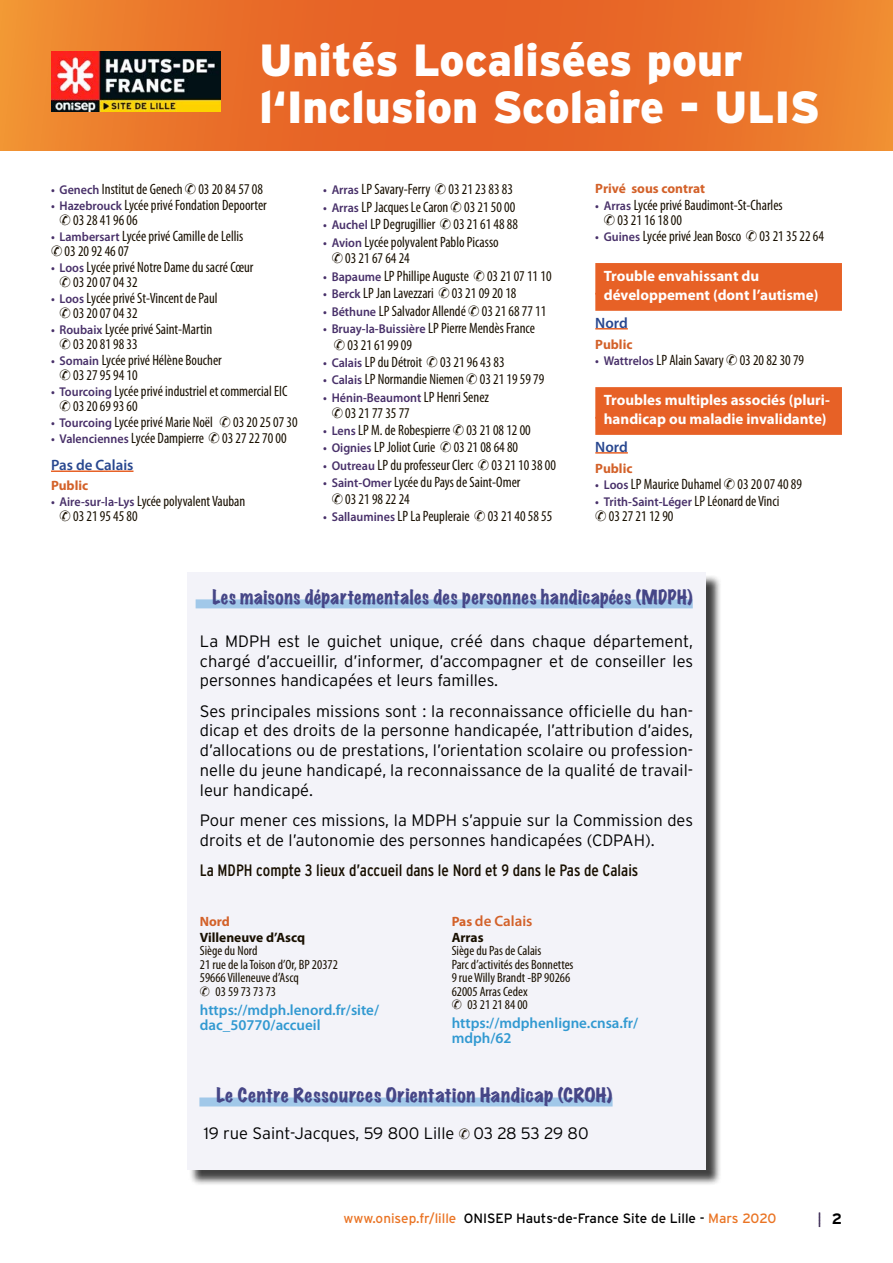
<style>
.page{position:relative;width:893px;height:1263px;background:#fff}
.page>*{position:absolute;margin:0;border:0;box-sizing:border-box;transform-origin:0 0}
.t1{font:900 45px/46.5px "Interstate";color:#fff}
.t2{font:expanded 18px "Marker Felt";letter-spacing:.035em;color:#464687;scale:.94 1}
.t3{font:expanded 18px "Marker Felt";letter-spacing:.035em;color:#464687}
.t4{font:300 16.5px/19.8px "Interstate";color:#000;text-align:justify}
.t5{font:condensed 16.5px "Interstate";color:#180f00}
.t6{font:condensed 15px/15px "Myriad Pro";color:#180f00;scale:.96 1}
.t7{font:700 15px/18.6px "Myriad Pro";color:#fff}
.t8{font:600 15px/15px "Myriad Pro";color:#3199d1}
.t9{font:600 15px "Myriad Pro";color:#d36129}
.t10{font:600 15px "Myriad Pro";color:#28478f}
.t11{font:700 15px "Interstate";color:#000}
.t12{font:condensed 13.5px/13.5px "Myriad Pro";color:#180f00}
.t13{font:13.5px "Interstate";color:#000}
.t14{font:700 13.5px "Myriad Pro";color:#d36129}
.t15{font:700 13.5px "Myriad Pro";color:#180f00}
.t16{font:600 12.75px "Myriad Pro";color:#483069;scale:.95 1}
.s1{font-weight:600;font-stretch:normal;font-size:12.75px;color:#483069}
.s2{font-weight:600;font-stretch:normal;color:#28478f}
.s3{font-weight:400;font-stretch:condensed;font-size:15px;color:#180f00}
.s4{font-weight:700;font-size:13.5px}
.s5{color:#180f00}
.s6{color:#ea7424}
</style>
<div class="page">
<svg style="left:819px;top:1212px;width:1px;height:15px"></svg>
<svg style="left:0;top:0;width:893px;height:151px;background:#e97029"></svg>
<img style="left:51px;top:51px;width:170px;height:61px">
<hr style="left:51px;top:470px;width:83px;height:2px;background:#e76126">
<div style="left:595px;top:263px;width:247px;height:32px;background:#e76126"></div>
<div style="left:595px;top:293px;width:247px;height:18px;background:#e76126"></div>
<hr style="left:595px;top:328px;width:33px;height:1px;background:#e76126">
<div style="left:595px;top:387px;width:247px;height:32px;background:#e76126"></div>
<div style="left:595px;top:417px;width:247px;height:18px;background:#e76126"></div>
<hr style="left:595px;top:452px;width:33px;height:2px;background:#e76126">
<div style="left:189px;top:575px;width:533px;height:611px;background:#000;opacity:.75"></div>
<div style="left:187px;top:573px;width:519px;height:597px;background:#f3f3f9"></div>
<div style="left:196px;top:599px;width:497px;height:9px;background:#a1c8e9"></div>
<div style="left:199px;top:1097px;width:414px;height:9px;background:#a1c8e9"></div>
<h1 class="t1" style="left:259px;top:37px;width:562px">Unités Localisées pour l‘Inclusion Scolaire - ULIS</h1>
<p class="t6" style="left:51px;top:182px;width:222px"><span class="s1">• Genech</span> Institut de Genech ✆ 03 20 84 57 08</p>
<p class="t6" style="left:60px;top:198px;width:217px;text-indent:-9px"><span class="s1">• Hazebrouck</span> Lycée privé Fondation Depoorter ✆ 03 28 41 96 06</p>
<p class="t6" style="left:51px;top:228px;width:202px"><span class="s1">• Lambersart</span> Lycée privé Camille de Lellis ✆ 03 20 92 46 07</p>
<p class="t6" style="left:60px;top:259px;width:204px;text-indent:-9px"><span class="s1">• Loos</span> Lycée privé Notre Dame du sacré Cœur ✆ 03 20 07 04 32</p>
<p class="t6" style="left:60px;top:290px;width:166px;text-indent:-9px"><span class="s1">• Loos</span> Lycée privé St-Vincent de Paul ✆ 03 20 07 04 32</p>
<p class="t6" style="left:60px;top:321px;width:161px;text-indent:-9px"><span class="s1">• Roubaix</span> Lycée privé Saint-Martin ✆ 03 20 81 98 33</p>
<p class="t6" style="left:60px;top:352px;width:171px;text-indent:-9px"><span class="s1">• Somain</span> Lycée privé Hélène Boucher ✆ 03 27 95 94 10</p>
<p class="t6" style="left:60px;top:383px;width:239px;text-indent:-9px"><span class="s1">• Tourcoing</span> Lycée privé industriel et commercial EIC ✆ 03 20 69 93 60</p>
<p class="t6" style="left:51px;top:414px;width:258px"><span class="s1">• Tourcoing</span> Lycée privé Marie Noël ✆ 03 20 25 07 30</p>
<p class="t6" style="left:51px;top:424px;width:247px;line-height:27.8px"><span class="s1">• Valenciennes</span> Lycée Dampierre ✆ 03 27 22 70 00<br><span class="s2">Pas de Calais</span></p>
<p class="t14" style="left:51px;top:477px;width:39px">Public</p>
<p class="t6" style="left:60px;top:494px;width:195px;text-indent:-9px"><span class="s1">• Aire-sur-la-Lys</span> Lycée polyvalent Vauban ✆ 03 21 95 45 80</p>
<p class="t6" style="left:323px;top:182px;width:199px"><span class="s1">• Arras</span> LP Savary-Ferry ✆ 03 21 23 83 83</p>
<p class="t6" style="left:323px;top:199px;width:202px"><span class="s1">• Arras</span> LP Jacques Le Caron ✆ 03 21 50 00</p>
<p class="t6" style="left:323px;top:217px;width:204px"><span class="s1">• Auchel</span> LP Degrugillier ✆ 03 21 61 48 88</p>
<p class="t6" style="left:332px;top:233px;width:175px;line-height:16.6px;text-indent:-9px"><span class="s1">• Avion</span> Lycée polyvalent Pablo Picasso ✆ 03 21 67 64 24</p>
<p class="t6" style="left:323px;top:268px;width:239px"><span class="s1">• Bapaume</span> LP Phillipe Auguste ✆ 03 21 07 11 10</p>
<p class="t6" style="left:323px;top:285px;width:203px"><span class="s1">• Berck</span> LP Jan Lavezzari ✆ 03 21 09 20 18</p>
<p class="t6" style="left:323px;top:303px;width:234px"><span class="s1">• Béthune</span> LP Salvador Allendé ✆ 03 21 68 77 11</p>
<p class="t6" style="left:334px;top:319px;width:211px;line-height:16.6px;text-indent:-11px"><span class="s1">• Bruay-la-Buissière</span> LP Pierre Mendès France ✆ 03 21 61 99 09</p>
<p class="t6" style="left:323px;top:354px;width:191px"><span class="s1">• Calais</span> LP du Détroit ✆ 03 21 96 43 83</p>
<p class="t6" style="left:323px;top:372px;width:232px"><span class="s1">• Calais</span> LP Normandie Niemen ✆ 03 21 19 59 79</p>
<p class="t16" style="left:323px;top:389px;width:176px">• Hénin-Beaumont <span class="s3">LP Henri Senez</span></p>
<p class="t6" style="left:332px;top:406px;width:83px">✆ 03 21 77 35 77</p>
<p class="t6" style="left:323px;top:422px;width:218px"><span class="s1">• Lens</span> LP M. de Robespierre ✆ 03 21 08 12 00</p>
<p class="t6" style="left:323px;top:440px;width:205px"><span class="s1">• Oignies</span> LP Joliot Curie ✆ 03 21 08 64 80</p>
<p class="t6" style="left:323px;top:457px;width:244px"><span class="s1">• Outreau</span> LP du professeur Clerc ✆ 03 21 10 38 00</p>
<p class="t6" style="left:332px;top:474px;width:198px;line-height:16.6px;text-indent:-9px"><span class="s1">• Saint-Omer</span> Lycée du Pays de Saint-Omer ✆ 03 21 98 22 24</p>
<p class="t6" style="left:323px;top:509px;width:240px"><span class="s1">• Sallaumines</span> LP La Peupleraie ✆ 03 21 40 58 55</p>
<p class="t14" style="left:595px;top:180px;width:111px">Privé sous contrat</p>
<p class="t6" style="left:604px;top:197px;width:188px;line-height:15.6px;text-indent:-9px"><span class="s1">• Arras</span> Lycée privé Baudimont-St-Charles ✆ 03 21 16 18 00</p>
<p class="t6" style="left:595px;top:228px;width:240px"><span class="s1">• Guines</span> Lycée privé Jean Bosco ✆ 03 21 35 22 64</p>
<p class="t7" style="left:604px;top:266px;width:216px">Trouble envahissant du développement (dont l’autisme)</p>
<p class="t10" style="left:595px;top:313px;width:34px">Nord</p>
<p class="t14" style="left:595px;top:335px;width:39px">Public</p>
<p class="t6" style="left:595px;top:352px;width:219px"><span class="s1">• Wattrelos</span> LP Alain Savary ✆ 03 20 82 30 79</p>
<p class="t7" style="left:604px;top:390px;width:228px">Troubles multiples associés (pluri&shy;handicap ou maladie invalidante)</p>
<p class="t10" style="left:595px;top:437px;width:34px">Nord</p>
<p class="t14" style="left:595px;top:459px;width:39px">Public</p>
<p class="t6" style="left:595px;top:476px;width:217px"><span class="s1">• Loos</span> LP Maurice Duhamel ✆ 03 20 07 40 89</p>
<p class="t16" style="left:595px;top:493px;width:195px">• Trith-Saint-Léger <span class="s3">LP Léonard de Vinci</span></p>
<p class="t6" style="left:595px;top:509px;width:83px">✆ 03 27 21 12 90</p>
<p class="t2" style="left:213px;top:582px;width:512px">Les maisons départementales des personnes handicapées (MDPH)</p>
<p class="t4" style="left:200px;top:631px;width:495px">La MDPH est le guichet unique, créé dans chaque département, chargé d’accueillir, d’informer, d’accompagner et de conseiller les personnes handicapées et leurs familles.</p>
<p class="t4" style="left:200px;top:701px;width:495px">Ses principales missions sont : la reconnaissance officielle du han&shy;dicap et des droits de la personne handicapée, l’attribution d’aides, d’allocations ou de prestations, l’orientation scolaire ou profession&shy;nelle du jeune handicapé, la reconnaissance de la qualité de travail&shy;leur handicapé.</p>
<p class="t4" style="left:200px;top:810px;width:495px">Pour mener ces missions, la MDPH s’appuie sur la Commission des droits et de l’autonomie des personnes handicapées (CDPAH).</p>
<p class="t5" style="left:200px;top:860px;width:440px">La MDPH compte 3 lieux d’accueil dans le Nord et 9 dans le Pas de Calais</p>
<p class="t14" style="left:200px;top:912px;width:32px">Nord</p>
<p class="t15" style="left:200px;top:928px;width:107px">Villeneuve d’Ascq</p>
<p class="t12" style="left:200px;top:944px;width:140px">Siège du Nord<br>21 rue de la Toison d’Or, BP 20372<br>59666 Villeneuve d’Ascq<br>✆ 03 59 73 73 73</p>
<p class="t8" style="left:200px;top:1002px;width:181px">https://mdph.lenord.fr/site/ dac_50770/accueil</p>
<p class="t9" style="left:452px;top:911px;width:82px"><span class="s4">Pas</span> de Calais</p>
<p class="t15" style="left:452px;top:928px;width:33px">Arras</p>
<p class="t12" style="left:452px;top:944px;width:123px">Siège du Pas de Calais<br>Parc d’activités des Bonnettes<br>9 rue Willy Brandt -BP 90266<br>62005 Arras Cedex<br>✆ 03 21 21 84 00</p>
<p class="t8" style="left:452px;top:1015px;width:188px">https://mdphenligne.cnsa.fr/ mdph/62</p>
<p class="t3" style="left:216px;top:1080px;width:398px">Le Centre Ressources Orientation Handicap (CROH)</p>
<p class="t4" style="left:204px;top:1123px;width:386px">19 rue Saint-Jacques, 59 800 Lille <span class="s5">✆</span> 03 28 53 29 80</p>
<p class="t13" style="left:344px;top:1210px;width:435px"><span class="s6">www.onisep.fr/lille</span> ONISEP Hauts-de-France Site de Lille - <span class="s6">Mars 2020</span></p>
<p class="t11" style="left:832px;top:1210px;width:12px">2</p>
</div>
